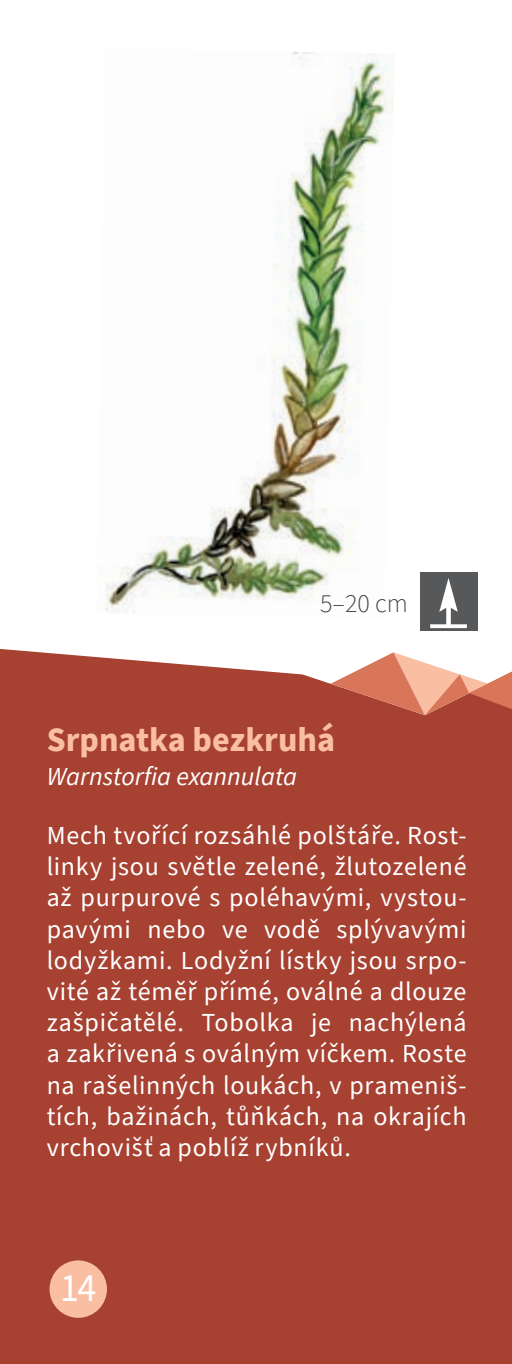
<style>
.page{position:relative;width:512px;height:1364px;background:#fff}
.page>*{position:absolute;margin:0;border:0;box-sizing:border-box;transform-origin:0 0}
.t1{font:40px "Source Sans Pro";color:#fff;scale:.95 1}
.t2{font:700 34px "Source Sans Pro";color:#fabea3}
.t3{font:26px/31.2px "Source Sans Pro";letter-spacing:.03em;color:#fff;text-align:justify}
.t4{font:italic 26px "Source Sans Pro";color:#fff}
.t5{font:300 26px "Source Sans Pro";color:#3e3e3f}
</style>
<div class="page">
<img style="left:105px;top:52px;width:288px;height:560px">
<div style="left:0;top:649px;width:511px;height:715px;background:#a74131"></div>
<svg style="left:330px;top:652px;width:181px;height:70px"></svg>
<div style="left:49px;top:1260px;width:58px;height:57px;background:#fabea3;border-radius:50%"></div>
<div style="left:419px;top:572px;width:58px;height:59px;background:#57585a"></div>
<svg style="left:430px;top:578px;width:36px;height:50px"></svg>
<svg style="left:0;top:1360px;width:4px;height:4px"></svg>
<svg style="left:509px;top:1360px;width:3px;height:4px"></svg>
<p class="t5" style="left:320px;top:586px;width:89px">5–20 cm</p>
<h2 class="t2" style="left:47px;top:716px;width:290px">Srpnatka bezkruhá</h2>
<p class="t4" style="left:47px;top:759px;width:252px">Warnstorfia exannulata</p>
<p class="t3" style="left:47px;top:820px;width:421px">Mech tvořící rozsáhlé polštáře. Rost&shy;linky jsou světle zelené, žlutozelené až purpurové s poléhavými, vystou&shy;pavými nebo ve vodě splývavými lodyžkami. Lodyžní lístky jsou srpo&shy;vité až téměř přímé, oválné a dlouze zašpičatělé. Tobolka je nachýlená a zakřivená s oválným víčkem. Roste na rašelinných loukách, v prameniš&shy;tích, bažinách, tůňkách, na okrajích vrchovišť a poblíž rybníků.</p>
<h1 class="t1" style="left:60px;top:1261px;width:40px">14</h1>
</div>
